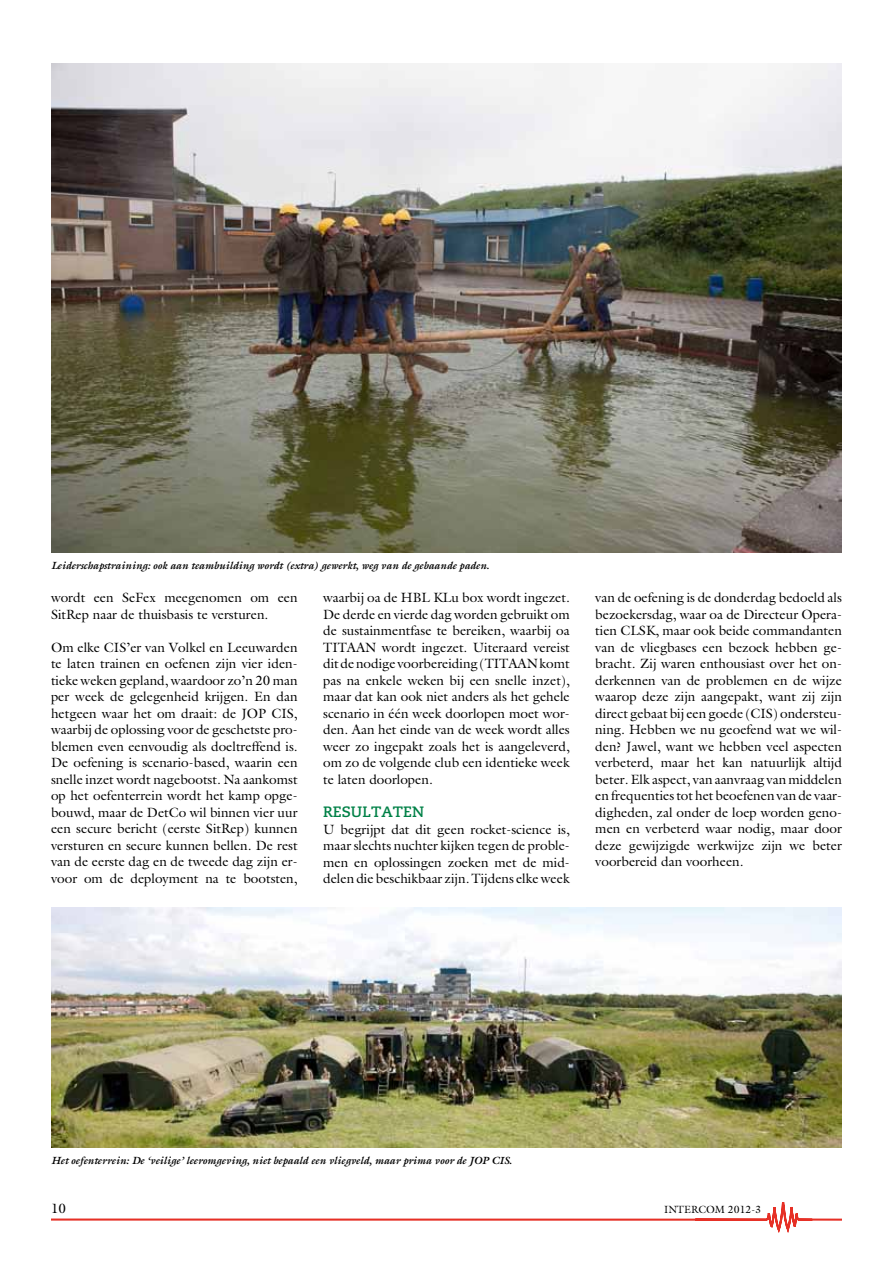
<style>
.page{position:relative;width:893px;height:1263px;background:#fff}
.page>*{position:absolute;margin:0;border:0;box-sizing:border-box;transform-origin:0 0}
.t1{font:700 15px "Caecilia";color:#008147}
.t2{font:13.5px/16.5px "Galliard Std";color:#000;text-align:justify}
.t3{font:italic 700 10.5px "Galliard Std";color:#000}
.t4{font:10.5px "Galliard Std";color:#000}
</style>
<div class="page">
<svg style="left:51px;top:1202px;width:791px;height:31px"></svg>
<img style="left:51px;top:907px;width:791px;height:240px">
<img style="left:51px;top:64px;width:791px;height:489px">
<p class="t3" style="left:51px;top:559px;width:440px">Leiderschapstraining: ook aan teambuilding wordt (extra) gewerkt, weg van de gebaande paden.</p>
<p class="t2" style="left:51px;top:589px;width:248px">wordt een SeFex meegenomen om een<br>SitRep naar de thuisbasis te versturen.</p>
<p class="t2" style="left:51px;top:639px;width:248px">Om elke CIS’er van Volkel en Leeuwarden te laten trainen en oefenen zijn vier iden&shy;tieke weken gepland, waardoor zo’n 20 man per week de gelegenheid krijgen. En dan hetgeen waar het om draait: de JOP CIS, waarbij de oplossing voor de geschetste pro&shy;blemen even eenvoudig als doeltreffend is.<br>De oefening is scenario-based, waarin een snelle inzet wordt nagebootst. Na aankomst op het oefenterrein wordt het kamp opge&shy;bouwd, maar de DetCo wil binnen vier uur een secure bericht (eerste SitRep) kunnen versturen en secure kunnen bellen. De rest van de eerste dag en de tweede dag zijn er&shy;voor om de deployment na te bootsten,</p>
<p class="t2" style="left:323px;top:589px;width:248px">waarbij oa de HBL KLu box wordt ingezet.<br>De derde en vierde dag worden gebruikt om de sustainmentfase te bereiken, waarbij oa TITAAN wordt ingezet. Uiteraard vereist dit de nodige voorbereiding (TITAAN komt pas na enkele weken bij een snelle inzet), maar dat kan ook niet anders als het gehele scenario in één week doorlopen moet wor&shy;den. Aan het einde van de week wordt alles weer zo ingepakt zoals het is aangeleverd, om zo de volgende club een identieke week te laten doorlopen.</p>
<p class="t1" style="left:323px;top:803px;width:102px">RESULTATEN</p>
<p class="t2" style="left:323px;top:820px;width:248px">U begrijpt dat dit geen rocket-science is, maar slechts nuchter kijken tegen de proble&shy;men en oplossingen zoeken met de mid&shy;delen die beschikbaar zijn. Tijdens elke week</p>
<p class="t2" style="left:595px;top:589px;width:248px">van de oefening is de donderdag bedoeld als bezoekersdag, waar oa de Directeur Opera&shy;tien CLSK, maar ook beide commandanten van de vliegbases een bezoek hebben ge&shy;bracht. Zij waren enthousiast over het on&shy;derkennen van de problemen en de wijze waarop deze zijn aangepakt, want zij zijn direct gebaat bij een goede (CIS) ondersteu&shy;ning. Hebben we nu geoefend wat we wil&shy;den? Jawel, want we hebben veel aspecten verbeterd, maar het kan natuurlijk altijd beter. Elk aspect, van aanvraag van middelen en frequenties tot het beoefenen van de vaar&shy;digheden, zal onder de loep worden geno&shy;men en verbeterd waar nodig, maar door deze gewijzigde werkwijze zijn we beter voorbereid dan voorheen.</p>
<p class="t3" style="left:51px;top:1153px;width:462px">Het oefenterrein: De ‘veilige’ leeromgeving, niet bepaald een vliegveld, maar prima voor de JOP CIS.</p>
<p class="t2" style="left:51px;top:1200px;width:17px">10</p>
<p class="t4" style="left:664px;top:1203px;width:99px">INTERCOM 2012-3</p>
</div>
